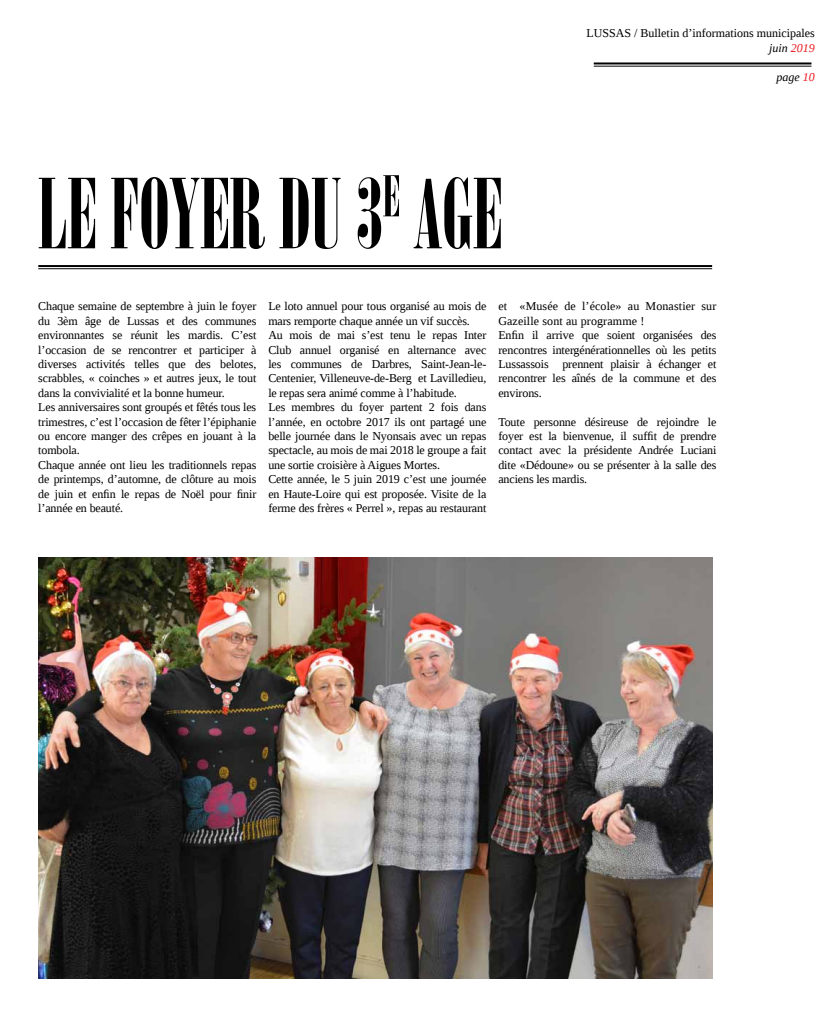
<style>
.page{position:relative;width:837px;height:1018px;background:#fff}
.page>*{position:absolute;margin:0;border:0;box-sizing:border-box;transform-origin:0 0}
.t1{font:96px "Bodoni MT Poster Compressed";color:#000}
.t2{font:12px/14.4px "Liberation Serif";letter-spacing:-.01em;color:#000}
.t3{font:italic 12px "Liberation Serif";color:#000}
.s1{font-style:italic}
.s2{font-style:italic;color:#ed1d24}
.s3{color:#ed1d24}
</style>
<div class="page">
<hr style="left:38px;top:265px;width:673px;height:2px;background:#000">
<hr style="left:38px;top:268px;width:673px;height:1px;background:#000">
<hr style="left:593px;top:62px;width:218px;height:2px;background:#000">
<hr style="left:593px;top:66px;width:218px;height:1px;background:#000">
<img style="left:38px;top:557px;width:673px;height:421px">
<h1 class="t1" style="left:38px;top:159px;width:465px">LE FOYER DU 3<sup>E</sup> AGE</h1>
<p class="t2" style="left:586px;top:26px;width:230px;text-align:right">LUSSAS / Bulletin d’informations municipales <span class="s1">juin</span> <span class="s2">2019</span></p>
<p class="t3" style="left:776px;top:69px;width:40px">page <span class="s3">10</span></p>
<p class="t2" style="left:38px;top:299px;width:219px">Chaque semaine de septembre à juin le foyer du 3èm âge de Lussas et des communes environnantes se réunit les mardis. C’est l’occasion de se rencontrer et participer à diverses activités telles que des belotes, scrabbles, « coinches » et autres jeux, le tout dans la convivialité et la bonne humeur.<br>Les anniversaires sont groupés et fêtés tous les trimestres, c’est l’occasion de fêter l’épiphanie ou encore manger des crêpes en jouant à la tombola.<br>Chaque année ont lieu les traditionnels repas de printemps, d’automne, de clôture au mois de juin et enfin le repas de Noël pour finir l’année en beauté.</p>
<p class="t2" style="left:268px;top:299px;width:219px">Le loto annuel pour tous organisé au mois de mars remporte chaque année un vif succès.<br>Au mois de mai s’est tenu le repas Inter Club annuel organisé en alternance avec les communes de Darbres, Saint-Jean-le-Centenier, Villeneuve-de-Berg et Lavilledieu, le repas sera animé comme à l’habitude.<br>Les membres du foyer partent 2 fois dans l’année, en octobre 2017 ils ont partagé une belle journée dans le Nyonsais avec un repas spectacle, au mois de mai 2018 le groupe a fait une sortie croisière à Aigues Mortes.<br>Cette année, le 5 juin 2019 c’est une journée en Haute-Loire qui est proposée. Visite de la ferme des frères « Perrel », repas au restaurant</p>
<p class="t2" style="left:498px;top:299px;width:219px">et «Musée de l’école» au Monastier sur Gazeille sont au programme !<br>Enfin il arrive que soient organisées des rencontres intergénérationnelles où les petits Lussassois prennent plaisir à échanger et rencontrer les aînés de la commune et des environs.</p>
<p class="t2" style="left:498px;top:414px;width:219px;text-align:justify">Toute personne désireuse de rejoindre le foyer est la bienvenue, il suffit de prendre contact avec la présidente Andrée Luciani dite «Dédoune» ou se présenter à la salle des anciens les mardis.</p>
</div>
